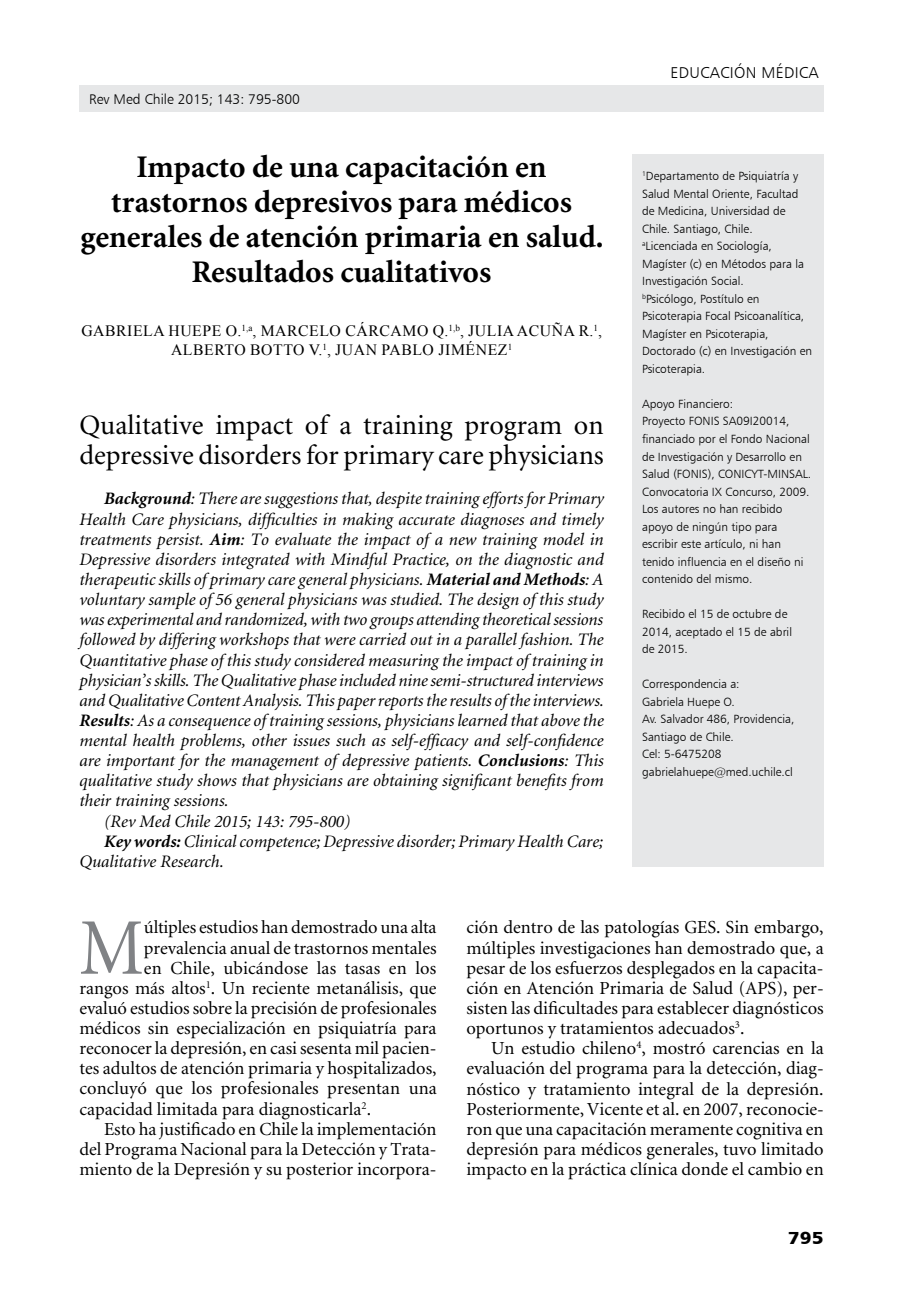
<style>
.page{position:relative;width:918px;height:1315px;background:#fff}
.page>*{position:absolute;margin:0;border:0;box-sizing:border-box;transform-origin:0 0}
.t1{font:80.33px "Minion";color:#808285;scale:.9 1}
.t2{font:700 31.5px/35px "Minion";color:#000;text-align:center}
.t3{font:28px/29.8px "Minion";letter-spacing:-.005em;color:#000}
.t4{font:18.38px/20.1px "Minion";color:#000;text-align:justify}
.t5{font:italic 17.5px "Minion";color:#000}
.t6{font:17.5px "Humanist 777 BT Black B";color:#000;scale:1.1 1}
.t7{font:15.75px "Times New Roman";letter-spacing:.035em;color:#000}
.t8{font:15.75px "Humanist 777 BT Light B";color:#000}
.t9{font:14px "Humanist 777 BT Light B";color:#000}
.t10{font:11.9px/17.5px "Humanist 777 BT Light B";color:#000}
.s1{font-weight:700}
</style>
<div class="page">
<div style="left:79px;top:85px;width:744px;height:26px;background:#e6e7e8"></div>
<div style="left:632px;top:154px;width:191px;height:713px;background:#e6e7e8"></div>
<p class="t9" style="left:89px;top:90px;width:212px">Rev Med Chile 2015; 143: 795-800</p>
<h2 class="t2" style="left:81px;top:151px;width:524px">Impacto de una capacitación en trastornos depresivos para médicos generales de atención primaria en salud.<br>Resultados cualitativos</h2>
<p class="t7" style="left:81px;top:320px;width:448px">GABRIELA HUEPE O.<sup>1,A</sup>, MARCELO CÁRCAMO Q.<sup>1,B</sup>, JULIA ACU</p>
<p class="t7" style="left:552px;top:320px;width:52px">ÑA R.<sup>1</sup>,</p>
<p class="t7" style="left:171px;top:339px;width:343px">ALBERTO BOTTO V.<sup>1</sup>, JUAN PABLO JIMÉNEZ<sup>1</sup></p>
<h3 class="t3" style="left:79px;top:412px;width:526px">Qualitative impact of a training program on depressive disorders for primary care physicians</h3>
<p class="t5" style="left:104px;top:490px;width:501px"><span class="s1">Background</span>: There are suggestions that, despite training efforts for Primary</p>
<p class="t5" style="left:79px;top:510px;width:526px">Health Care physicians, difficulties in making accurate diagnoses and timely</p>
<p class="t5" style="left:79px;top:530px;width:526px">treatments persist. <span class="s1">Aim</span>: To evaluate the impact of a new training model in</p>
<p class="t5" style="left:79px;top:550px;width:526px">Depressive disorders integrated with Mindful Practice, on the diagnostic and</p>
<p class="t5" style="left:79px;top:571px;width:526px">therapeutic skills of primary care general physicians. <span class="s1">Material and Methods</span>: A</p>
<p class="t5" style="left:79px;top:591px;width:526px">voluntary sample of 56 general physicians was studied. The design of this study</p>
<p class="t5" style="left:79px;top:611px;width:525px">was experimental and randomized, with two groups attending theoretical sessions</p>
<p class="t5" style="left:79px;top:631px;width:526px">followed by differing workshops that were carried out in a parallel fashion. The</p>
<p class="t5" style="left:79px;top:651px;width:526px">Quantitative phase of this study considered measuring the impact of training in</p>
<p class="t5" style="left:79px;top:671px;width:525px">physician’s skills. The Qualitative phase included nine semi-structured interviews</p>
<p class="t5" style="left:79px;top:691px;width:526px">and Qualitative Content Analysis. This paper reports the results of the interviews.</p>
<p class="t5" style="left:79px;top:711px;width:526px"><span class="s1">Results</span>: As a consequence of training sessions, physicians learned that above the</p>
<p class="t5" style="left:79px;top:732px;width:526px">mental health problems, other issues such as self-efficacy and self-confidence</p>
<p class="t5" style="left:79px;top:752px;width:526px">are important for the management of depressive patients. <span class="s1">Conclusions</span>: This</p>
<p class="t5" style="left:79px;top:772px;width:526px">qualitative study shows that physicians are obtaining significant benefits from</p>
<p class="t5" style="left:79px;top:792px;width:151px">their training sessions.</p>
<p class="t5" style="left:104px;top:812px;width:248px">(Rev Med Chile 2015; 143: 795-800)</p>
<p class="t5" style="left:104px;top:832px;width:500px"><span class="s1">Key words:</span> Clinical competence; Depressive disorder; Primary Health Care;</p>
<p class="t5" style="left:79px;top:852px;width:146px">Qualitative Research.</p>
<p class="t8" style="left:670px;top:63px;width:18px">Educaci</p>
<p class="t8" style="left:734px;top:63px;width:51px">ón Médica</p>
<p class="t10" style="left:642px;top:167px;width:171px"><sup>1</sup>Departamento de Psiquiatría y<br>Salud Mental Oriente, Facultad de Medicina, Universidad de<br>Chile. Santiago, Chile.<br><sup>a</sup>Licenciada en Sociología,<br>Magíster (c) en Métodos para la<br>Investigación Social.<br><sup>b</sup>Psicólogo, Postítulo en<br>Psicoterapia Focal Psicoanalítica,<br>Magíster en Psicoterapia,<br>Doctorado (c) en Investigación en<br>Psicoterapia.</p>
<p class="t10" style="left:642px;top:395px;width:171px">Apoyo Financiero:<br>Proyecto FONIS SA09I20014, financiado por el Fondo Nacional de Investigación y Desarrollo en<br>Salud (FONIS), CONICYT-MINSAL.<br>Convocatoria IX Concurso, 2009.<br>Los autores no han recibido apoyo de ningún tipo para escribir este artículo, ni han tenido influencia en el diseño ni contenido del mismo.</p>
<p class="t10" style="left:642px;top:605px;width:151px">Recibido el 15 de octubre de<br>2014, aceptado el 15 de abril de 2015.</p>
<p class="t10" style="left:642px;top:675px;width:154px">Correspondencia a:<br>Gabriela Huepe O.<br>Av. Salvador 486, Providencia,<br>Santiago de Chile.<br>Cel: 5-6475208 gabrielahuepe@med.uchile.cl</p>
<h1 class="t1" style="left:79px;top:908px;width:73px">M</h1>
<p class="t4" style="left:144px;top:918px;width:294px">últiples estudios han demostrado una alta</p>
<p class="t4" style="left:144px;top:938px;width:294px">prevalencia anual de trastornos mentales</p>
<p class="t4" style="left:144px;top:958px;width:294px">en Chile, ubicándose las tasas en los</p>
<p class="t4" style="left:79px;top:978px;width:359px">rangos más altos<sup>1</sup>. Un reciente metanálisis, que</p>
<p class="t4" style="left:79px;top:998px;width:359px">evaluó estudios sobre la precisión de profesionales</p>
<p class="t4" style="left:79px;top:1019px;width:359px">médicos sin especialización en psiquiatría para</p>
<p class="t4" style="left:79px;top:1039px;width:358px">reconocer la depresión, en casi sesenta mil pacien-</p>
<p class="t4" style="left:79px;top:1059px;width:359px">tes adultos de atención primaria y hospitalizados,</p>
<p class="t4" style="left:79px;top:1079px;width:359px">concluyó que los profesionales presentan una</p>
<p class="t4" style="left:79px;top:1099px;width:293px">capacidad limitada para diagnosticarla<sup>2</sup>.</p>
<p class="t4" style="left:104px;top:1119px;width:334px">Esto ha justificado en Chile la implementación</p>
<p class="t4" style="left:79px;top:1139px;width:359px">del Programa Nacional para la Detección y Trata-</p>
<p class="t4" style="left:79px;top:1159px;width:359px">miento de la Depresión y su posterior incorpora-</p>
<p class="t4" style="left:466px;top:918px;width:359px">ción dentro de las patologías GES. Sin embargo, múltiples investigaciones han demostrado que, a pesar de los esfuerzos desplegados en la capacita&shy;ción en Atención Primaria de Salud (APS), per&shy;sisten las dificultades para establecer diagnósticos oportunos y tratamientos adecuados<sup>3</sup>.</p>
<p class="t4" style="left:466px;top:1039px;width:359px;text-indent:25px">Un estudio chileno<sup>4</sup>, mostró carencias en la evaluación del programa para la detección, diag&shy;nóstico y tratamiento integral de la depresión.<br>Posteriormente, Vicente et al. en 2007, reconocie&shy;ron que una capacitación meramente cognitiva en depresión para médicos generales, tuvo limitado impacto en la práctica clínica donde el cambio en</p>
<p class="t6" style="left:788px;top:1226px;width:34px">795</p>
</div>
